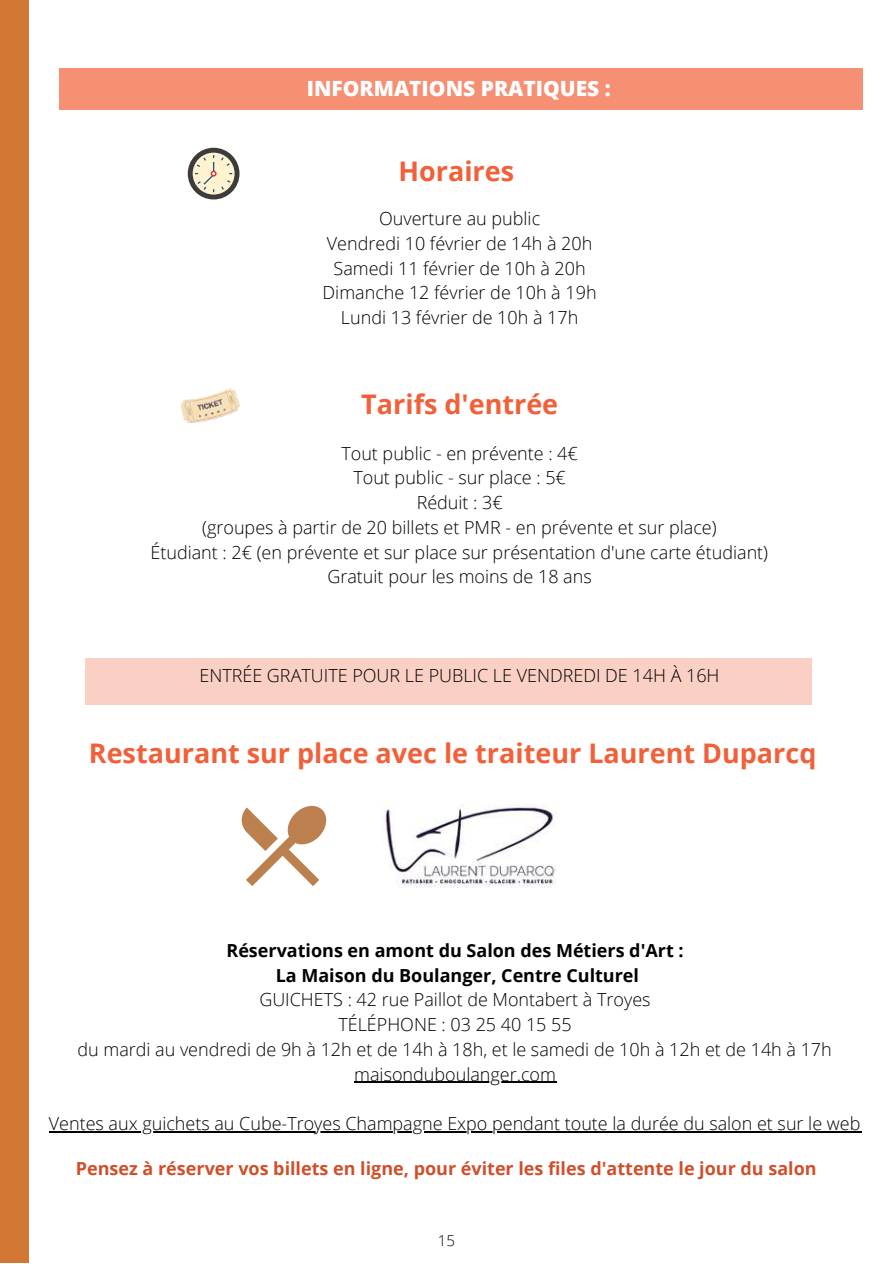
<style>
.page{position:relative;width:893px;height:1264px;background:#fff}
.page>*{position:absolute;margin:0;border:0;box-sizing:border-box;transform-origin:0 0}
.t1{font:700 27px "Open Sans";color:#f16039}
.t2{font:800 21px "Open Sans";color:#fff}
.t3{font:300 18px/24.8px "Open Sans";color:#000;text-align:center}
.t4{font:700 18px/24.8px "Open Sans";color:#000;text-align:center}
.t5{font:700 18px "Open Sans";color:#d04f2b}
.t6{font:300 15px "Open Sans";color:#000}
</style>
<div class="page">
<div style="left:0;top:0;width:29px;height:1262px;background:#d37834"></div>
<div style="left:60px;top:68px;width:803px;height:42px;background:#f59075"></div>
<svg style="left:188px;top:148px;width:51px;height:51px"></svg>
<div style="left:193px;top:153px;width:41px;height:41px;background:#fef2d0;border-radius:50%"></div>
<svg style="left:195px;top:155px;width:37px;height:37px"></svg>
<img style="left:180px;top:389px;width:60px;height:33px">
<div style="left:86px;top:658px;width:725px;height:46px;background:#fad0c4"></div>
<svg style="left:241px;top:805px;width:86px;height:81px"></svg>
<img style="left:381px;top:804px;width:175px;height:83px">
<hr style="left:354px;top:1081px;width:202px;height:1px;background:#000">
<hr style="left:49px;top:1131px;width:812px;height:1px;background:#000">
<p class="t2" style="left:307px;top:74px;width:306px">INFORMATIONS PRATIQUES :</p>
<h1 class="t1" style="left:398px;top:152px;width:117px">Horaires</h1>
<p class="t3" style="left:322px;top:206px;width:275px">Ouverture au public<br>Vendredi 10 février de 14h à 20h<br>Samedi 11 février de 10h à 20h<br>Dimanche 12 février de 10h à 19h<br>Lundi 13 février de 10h à 17h</p>
<h1 class="t1" style="left:361px;top:385px;width:198px">Tarifs d'entrée</h1>
<p class="t3" style="left:150px;top:440px;width:619px">Tout public - en prévente : 4€<br>Tout public - sur place : 5€<br>Réduit : 3€<br>(groupes à partir de 20 billets et PMR - en prévente et sur place)<br>Étudiant : 2€ (en prévente et sur place sur présentation d'une carte étudiant)<br>Gratuit pour les moins de 18 ans</p>
<p class="t3" style="left:199px;top:663px;width:521px">ENTRÉE GRATUITE POUR LE PUBLIC LE VENDREDI DE 14H À 16H</p>
<h1 class="t1" style="left:89px;top:734px;width:729px">Restaurant sur place avec le traiteur Laurent Duparcq</h1>
<p class="t4" style="left:226px;top:937px;width:458px">Réservations en amont du Salon des Métiers d'Art :<br>La Maison du Boulanger, Centre Culturel</p>
<p class="t3" style="left:77px;top:986px;width:755px">GUICHETS : 42 rue Paillot de Montabert à Troyes<br>TÉLÉPHONE : 03 25 40 15 55<br>du mardi au vendredi de 9h à 12h et de 14h à 18h, et le samedi de 10h à 12h et de 14h à 17h maisonduboulanger.com</p>
<p class="t3" style="left:49px;top:1110px;width:813px">Ventes aux guichets au Cube-Troyes Champagne Expo pendant toute la durée du salon et sur le web</p>
<p class="t5" style="left:76px;top:1155px;width:742px">Pensez à réserver vos billets en ligne, pour éviter les files d'attente le jour du salon</p>
<p class="t6" style="left:438px;top:1229px;width:19px">15</p>
</div>
